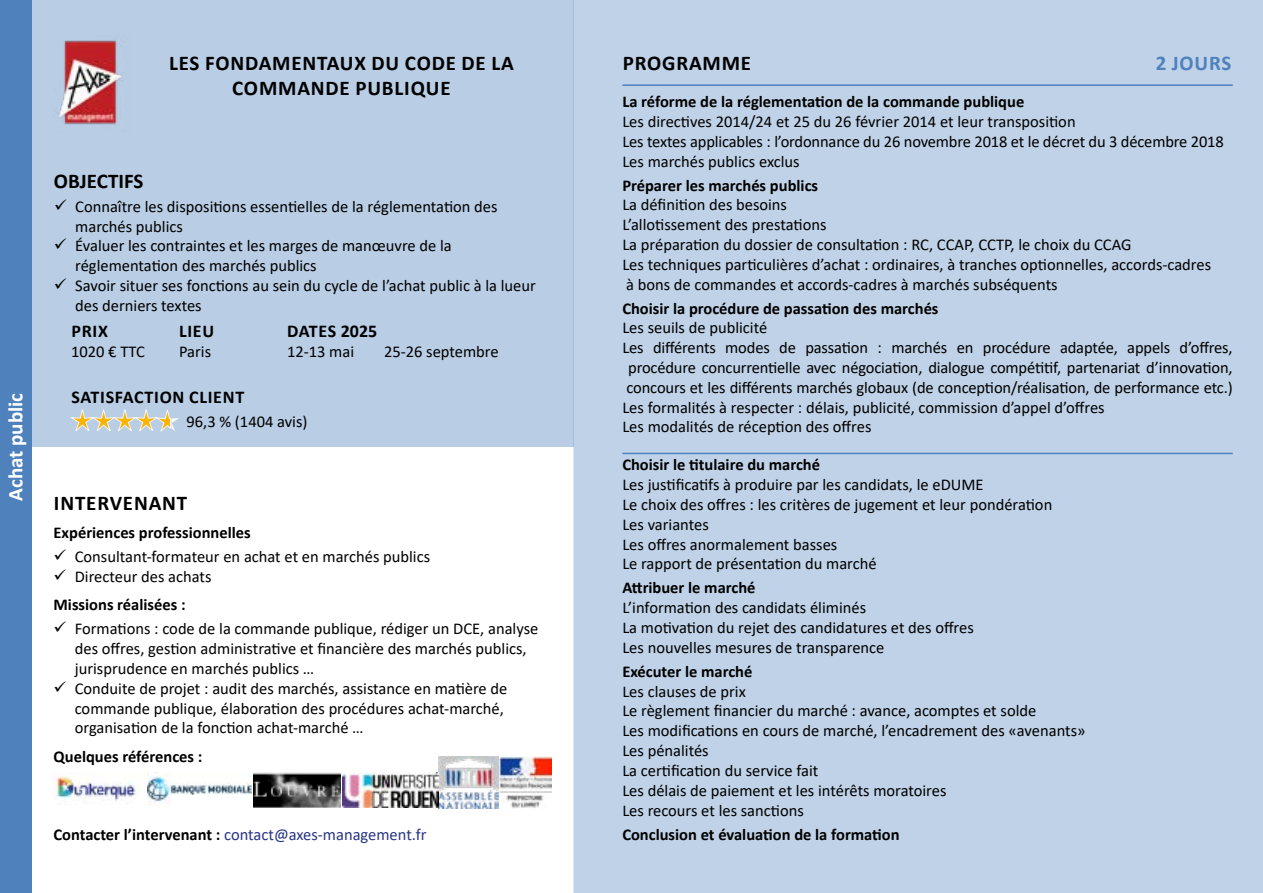
<style>
.page{position:relative;width:1263px;height:893px;background:#fff}
.page>*{position:absolute;margin:0;border:0;box-sizing:border-box;transform-origin:0 0}
.t1{font:700 21px/25.2px "Calibri";letter-spacing:.04em;color:#000;text-align:center}
.t2{font:700 21px "Calibri";color:#fff}
.t3{font:700 21px "Calibri";color:#000}
.t4{font:700 21px "Calibri";letter-spacing:.04em;color:#4f81bd}
.t5{font:700 18px "Calibri";letter-spacing:.04em;color:#000}
.t6{font:700 18px "Calibri";color:#000}
.t7{font:16.5px/19.8px "Calibri";color:#000}
.t8{font:700 16.5px "Calibri";color:#000}
.t9{font:16.5px "Calibri";color:#283583}
.s1{font-weight:700;color:#000}
</style>
<div class="page">
<div style="left:31px;top:0;width:542px;height:447px;background:#b9cde4"></div>
<div style="left:0;top:0;width:31px;height:893px;background:#4f81bd"></div>
<div style="left:573px;top:0;width:690px;height:893px;background:#c0d2e7"></div>
<hr style="left:622px;top:453px;width:611px;height:1px;background:#4f81bd">
<hr style="left:622px;top:84px;width:611px;height:2px;background:#4f81bd">
<img style="left:253px;top:772px;width:87px;height:36px">
<img style="left:439px;top:756px;width:113px;height:53px">
<img style="left:54px;top:772px;width:198px;height:33px">
<img style="left:342px;top:772px;width:96px;height:36px">
<svg style="left:70px;top:409px;width:109px;height:23px"></svg>
<img style="left:58px;top:40px;width:65px;height:85px">
<p class="t1" style="left:169px;top:50px;width:346px">LES FONDAMENTAUX DU CODE DE LA<br>COMMANDE PUBLIQUE</p>
<p class="t2" style="left:1px;top:501px;width:109px;rotate:-90deg">Achat public</p>
<p class="t3" style="left:54px;top:166px;width:91px">OBJECTIFS</p>
<p class="t7" style="left:75px;top:196px;width:462px">Connaître les dispositions essentielles de la réglementation des marchés publics<br>Évaluer les contraintes et les marges de manœuvre de la réglementation des marchés publics<br>Savoir situer ses fonctions au sein du cycle de l’achat public à la lueur des derniers textes</p>
<p class="t5" style="left:71px;top:318px;width:38px">PRIX</p>
<p class="t5" style="left:179px;top:318px;width:37px">LIEU</p>
<p class="t6" style="left:287px;top:318px;width:92px">DATES 2025</p>
<p class="t7" style="left:71px;top:341px;width:76px">1020 € TTC</p>
<p class="t7" style="left:179px;top:341px;width:34px">Paris</p>
<p class="t7" style="left:287px;top:341px;width:69px">12-13 mai</p>
<p class="t7" style="left:384px;top:341px;width:116px">25-26 septembre</p>
<p class="t5" style="left:71px;top:384px;width:174px">SATISFACTION CLIENT</p>
<p class="t7" style="left:186px;top:411px;width:122px">96,3 % (1404 avis)</p>
<p class="t1" style="left:54px;top:490px;width:135px">INTERVENANT</p>
<p class="t8" style="left:54px;top:521px;width:199px">Expériences professionnelles</p>
<p class="t7" style="left:75px;top:546px;width:357px">Consultant-formateur en achat et en marchés publics<br>Directeur des achats</p>
<p class="t8" style="left:54px;top:593px;width:134px">Missions réalisées :</p>
<p class="t7" style="left:75px;top:618px;width:465px">Formations : code de la commande publique, rédiger un DCE, analyse des offres, gestion administrative et financière des marchés publics, jurisprudence en marchés publics …<br>Conduite de projet : audit des marchés, assistance en matière de commande publique, élaboration des procédures achat-marché, organisation de la fonction achat-marché …</p>
<p class="t8" style="left:54px;top:744px;width:150px">Quelques références :</p>
<p class="t9" style="left:54px;top:823px;width:374px"><span class="s1">Contacter l’intervenant :</span> contact@axes-management.fr</p>
<p class="t1" style="left:623px;top:50px;width:130px">PROGRAMME</p>
<p class="t4" style="left:1156px;top:48px;width:77px">2 JOURS</p>
<p class="t8" style="left:622px;top:90px;width:403px">La réforme de la réglementation de la commande publique</p>
<p class="t7" style="left:622px;top:111px;width:603px">Les directives 2014/24 et 25 du 26 février 2014 et leur transposition<br>Les textes applicables : l’ordonnance du 26 novembre 2018 et le décret du 3 décembre 2018<br>Les marchés publics exclus</p>
<p class="t8" style="left:622px;top:173px;width:197px">Préparer les marchés publics</p>
<p class="t7" style="left:622px;top:195px;width:590px">La définition des besoins<br>L’allotissement des prestations<br>La préparation du dossier de consultation : RC, CCAP, CCTP, le choix du CCAG<br>Les techniques particulières d’achat : ordinaires, à tranches optionnelles, accords-cadres à bons de commandes et accords-cadres à marchés subséquents</p>
<p class="t8" style="left:622px;top:296px;width:318px">Choisir la procédure de passation des marchés</p>
<p class="t7" style="left:622px;top:318px;width:146px">Les seuils de publicité</p>
<p class="t7" style="left:622px;top:337px;width:612px">Les différents modes de passation : marchés en procédure adaptée, appels d’offres,</p>
<p class="t7" style="left:628px;top:357px;width:606px">procédure concurrentielle avec négociation, dialogue compétitif, partenariat d’innovation,</p>
<p class="t7" style="left:627px;top:377px;width:607px">concours et les différents marchés globaux (de conception/réalisation, de performance etc.)</p>
<p class="t7" style="left:622px;top:397px;width:484px">Les formalités à respecter : délais, publicité, commission d’appel d’offres</p>
<p class="t7" style="left:622px;top:417px;width:251px">Les modalités de réception des offres</p>
<p class="t8" style="left:622px;top:453px;width:199px">Choisir le titulaire du marché</p>
<p class="t7" style="left:622px;top:474px;width:431px">Les justificatifs à produire par les candidats, le eDUME<br>Le choix des offres : les critères de jugement et leur pondération Les variantes<br>Les offres anormalement basses<br>Le rapport de présentation du marché</p>
<p class="t8" style="left:622px;top:576px;width:135px">Attribuer le marché</p>
<p class="t7" style="left:622px;top:597px;width:353px">L’information des candidats éliminés<br>La motivation du rejet des candidatures et des offres<br>Les nouvelles mesures de transparence</p>
<p class="t8" style="left:622px;top:660px;width:132px">Exécuter le marché</p>
<p class="t7" style="left:622px;top:681px;width:465px">Les clauses de prix<br>Le règlement financier du marché : avance, acomptes et solde<br>Les modifications en cours de marché, l’encadrement des «avenants» Les pénalités<br>La certification du service fait<br>Les délais de paiement et les intérêts moratoires<br>Les recours et les sanctions</p>
<p class="t8" style="left:622px;top:822px;width:279px">Conclusion et évaluation de la formation</p>
</div>
